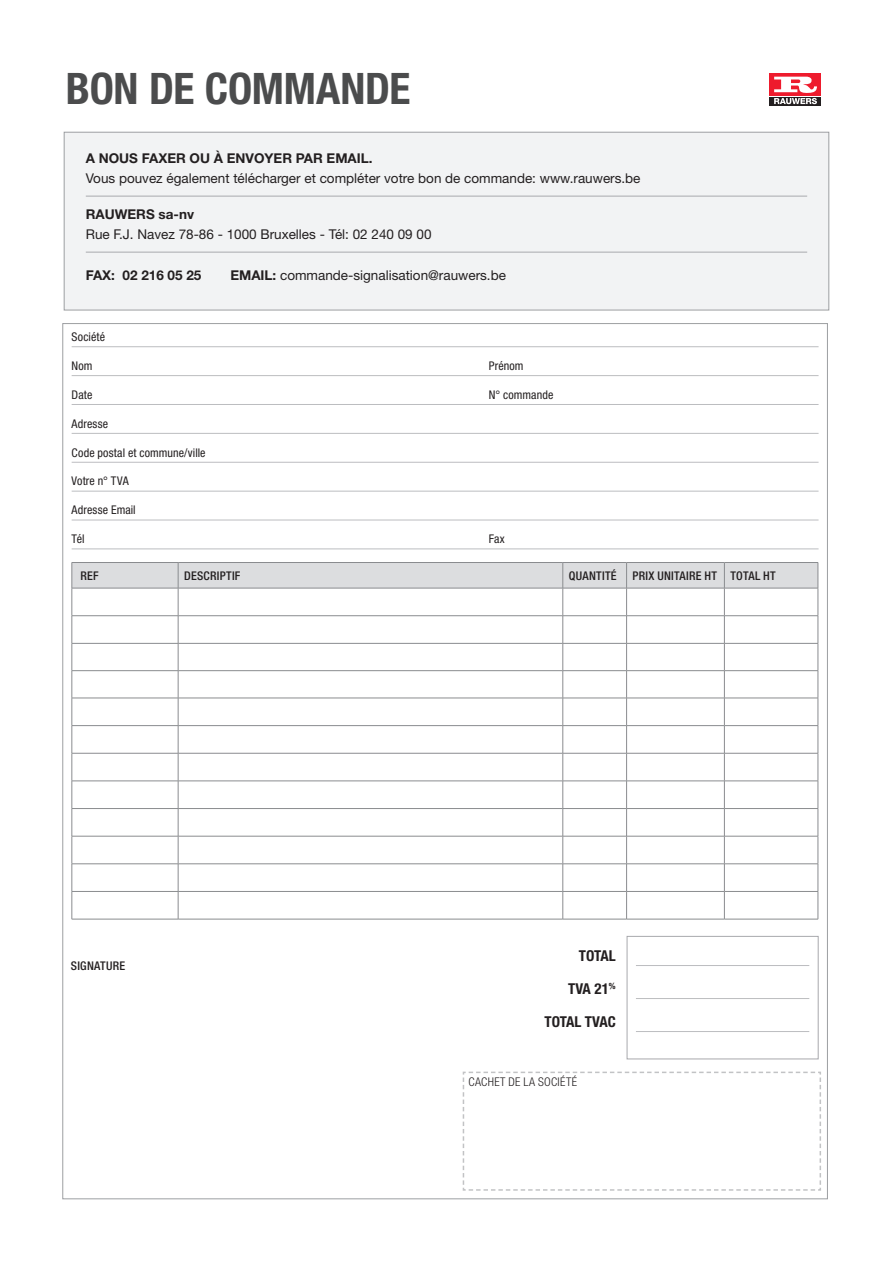
<style>
.page{position:relative;width:893px;height:1263px;background:#fff}
.page>*{position:absolute;margin:0;border:0;box-sizing:border-box;transform-origin:0 0}
.t1{font:700 condensed 43.5px "Helvetica Neue LT Std";letter-spacing:-.005em;color:#4b4c4d}
.t2{font:700 condensed 15px "Helvetica Neue LT Std";color:#231f20}
.t3{font:13.5px "Helvetica Neue LT Std";color:#231f20}
.t4{font:700 13.5px "Helvetica Neue LT Std";color:#231f20}
.t5{font:condensed 12px "Helvetica Neue LT Std";letter-spacing:.01em;color:#231f20}
.t6{font:500 condensed 12px "Helvetica Neue LT Std";letter-spacing:.02em;color:#231f20}
.t7{font:300 condensed 12px "Helvetica Neue LT Std";letter-spacing:.03em;color:#231f20}
.s1{font-weight:700}
</style>
<div class="page">
<hr style="left:72px;top:346px;width:746px;height:1px;background:#bcbdc0">
<hr style="left:72px;top:375px;width:746px;height:1px;background:#bcbdc0">
<hr style="left:72px;top:404px;width:746px;height:1px;background:#bcbdc0">
<hr style="left:72px;top:433px;width:746px;height:1px;background:#bcbdc0">
<hr style="left:72px;top:462px;width:746px;height:1px;background:#bcbdc0">
<hr style="left:72px;top:491px;width:746px;height:1px;background:#bcbdc0">
<hr style="left:72px;top:520px;width:746px;height:1px;background:#bcbdc0">
<hr style="left:72px;top:549px;width:746px;height:1px;background:#bcbdc0">
<svg style="left:72px;top:562px;width:747px;height:357px"></svg>
<hr style="left:72px;top:919px;width:106px;height:1px;background:#8a8c8f">
<hr style="left:178px;top:919px;width:385px;height:1px;background:#8a8c8f">
<hr style="left:563px;top:919px;width:64px;height:1px;background:#8a8c8f">
<hr style="left:627px;top:919px;width:97px;height:1px;background:#8a8c8f">
<hr style="left:724px;top:919px;width:94px;height:1px;background:#8a8c8f">
<svg style="left:462px;top:1071px;width:359px;height:120px"></svg>
<hr style="left:636px;top:965px;width:173px;height:1px;background:#bcbdc0">
<hr style="left:636px;top:998px;width:173px;height:1px;background:#bcbdc0">
<hr style="left:636px;top:1031px;width:173px;height:1px;background:#bcbdc0">
<div style="left:627px;top:936px;width:191px;height:123px;border:1px solid #a8a9ad"></div>
<div style="left:770px;top:73px;width:51px;height:23px;background:#ee1b2d"></div>
<div style="left:770px;top:97px;width:51px;height:8px;background:#231f20"></div>
<svg style="left:774px;top:77px;width:43px;height:27px"></svg>
<div style="left:64px;top:132px;width:765px;height:178px;background:#f2f3f4"></div>
<hr style="left:86px;top:196px;width:721px;height:1px;background:#a8a9ad">
<hr style="left:86px;top:252px;width:721px;height:1px;background:#a8a9ad">
<div style="left:64px;top:132px;width:765px;height:178px;border:1px solid #9d9fa2"></div>
<h1 class="t1" style="left:66px;top:62px;width:346px">BON DE COMMANDE</h1>
<p class="t4" style="left:86px;top:150px;width:288px">A NOUS FAXER OU À ENVOYER PAR EMAIL.</p>
<p class="t3" style="left:86px;top:170px;width:556px">Vous pouvez également télécharger et compléter votre bon de commande: www.rauwers.be</p>
<p class="t4" style="left:86px;top:206px;width:110px">RAUWERS sa-nv</p>
<p class="t3" style="left:86px;top:226px;width:347px">Rue F.J. Navez 78-86 - 1000 Bruxelles - Tél: 02 240 09 00</p>
<p class="t4" style="left:86px;top:267px;width:117px">FAX: 02 216 05 25</p>
<p class="t3" style="left:230px;top:267px;width:277px"><span class="s1">EMAIL:</span> commande-signalisation@rauwers.be</p>
<p class="t5" style="left:72px;top:330px;width:35px">Société</p>
<p class="t5" style="left:72px;top:359px;width:22px">Nom</p>
<p class="t5" style="left:489px;top:359px;width:36px">Prénom</p>
<p class="t5" style="left:72px;top:388px;width:22px">Date</p>
<p class="t5" style="left:489px;top:388px;width:66px">N° commande</p>
<p class="t5" style="left:72px;top:416px;width:38px">Adresse</p>
<p class="t5" style="left:72px;top:445px;width:135px">Code postal et commune/ville</p>
<p class="t5" style="left:72px;top:474px;width:59px">Votre n° TVA</p>
<p class="t5" style="left:72px;top:503px;width:66px">Adresse Email</p>
<p class="t5" style="left:72px;top:532px;width:14px">Tél</p>
<p class="t5" style="left:489px;top:532px;width:18px">Fax</p>
<p class="t6" style="left:80px;top:568px;width:20px">REF</p>
<p class="t6" style="left:184px;top:568px;width:58px">DESCRIPTIF</p>
<p class="t6" style="left:569px;top:568px;width:49px">QUANTITÉ</p>
<p class="t6" style="left:633px;top:568px;width:145px">PRIX UNITAIRE HT TOTAL HT</p>
<p class="t6" style="left:71px;top:958px;width:56px">SIGNATURE</p>
<p class="t2" style="left:579px;top:947px;width:38px">TOTAL</p>
<p class="t2" style="left:568px;top:980px;width:49px">TVA 21<sup>%</sup></p>
<p class="t2" style="left:544px;top:1013px;width:73px">TOTAL TVAC</p>
<p class="t7" style="left:468px;top:1075px;width:110px">CACHET DE LA SOCIÉTÉ</p>
</div>
